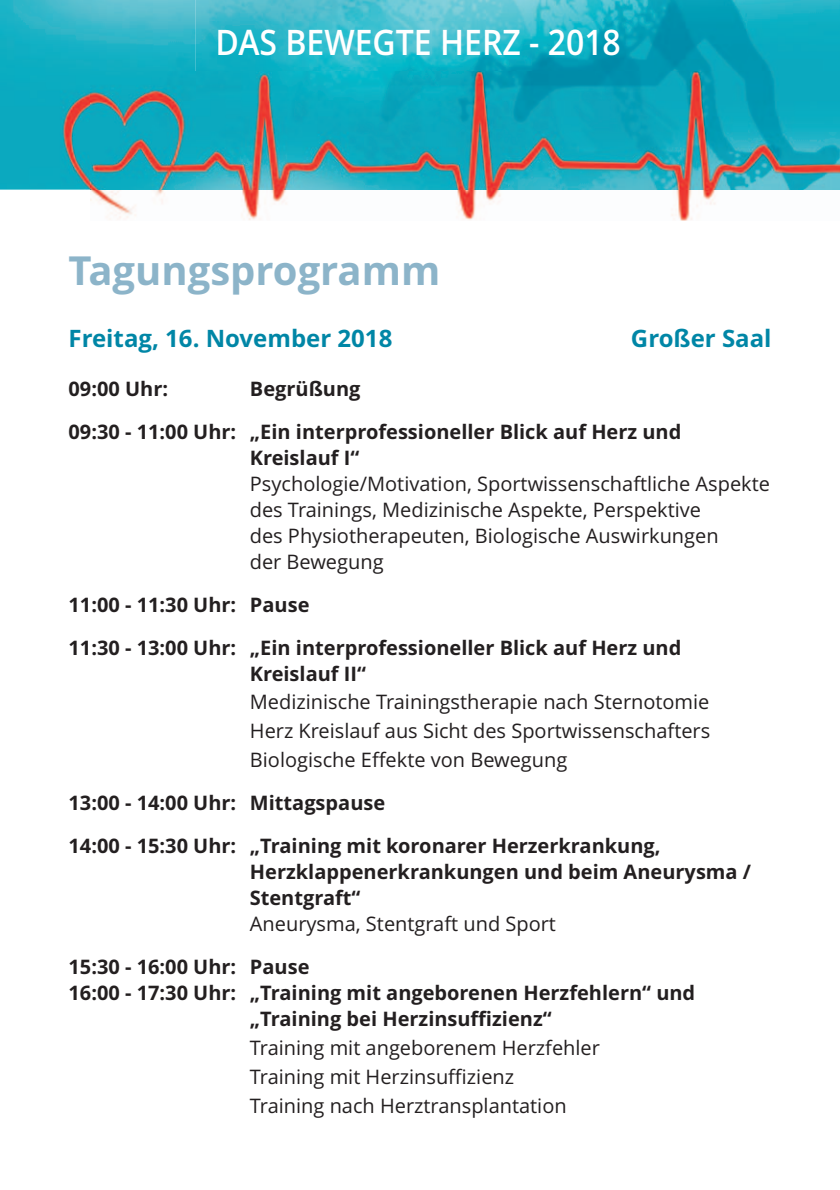
<style>
.page{position:relative;width:840px;height:1190px;background:#fff}
.page>*{position:absolute;margin:0;border:0;box-sizing:border-box;transform-origin:0 0}
.t1{font:700 40px "Open Sans";color:#8cb4c9}
.t2{font:600 35.2px "Open Sans";color:#fff;scale:.91 1}
.t3{font:700 24px "Open Sans";color:#0086a6}
.t4{font:700 20px/43px "Open Sans";color:#231f20}
.t5{font:20px/28.8px "Open Sans";color:#231f20}
</style>
<div class="page">
<img style="left:196px;top:0;width:644px;height:71px">
<img style="left:0;top:0;width:196px;height:218px">
<img style="left:196px;top:71px;width:644px;height:150px">
<img style="left:91px;top:71px;width:105px;height:119px">
<h2 class="t2" style="left:216px;top:22px;width:447px">DAS BEWEGTE HERZ - 2018</h2>
<h1 class="t1" style="left:69px;top:255px;width:373px">Tagungsprogramm</h1>
<p class="t3" style="left:69px;top:329px;width:325px">Freitag, 16. November 2018</p>
<p class="t3" style="left:631px;top:329px;width:142px">Großer Saal</p>
<p class="t4" style="left:69px;top:369px;width:101px">09:00 Uhr:</p>
<p class="t4" style="left:69px;top:369px;width:614px;text-indent:181px">Begrüßung<br>09:30 - 11:00 Uhr: „Ein interprofessioneller Blick auf Herz und</p>
<p class="t4" style="left:250px;top:438px;width:111px">Kreislauf I“</p>
<p class="t5" style="left:250px;top:472px;width:522px;line-height:26px">Psychologie/Motivation, Sportwissenschaftliche Aspekte des Trainings, Medizinische Aspekte, Perspektive<br>des Physio therapeuten, Biologische Auswirkungen<br>der Bewegung</p>
<p class="t4" style="left:69px;top:585px;width:614px">11:00 - 11:30 Uhr: Pause<br>11:30 - 13:00 Uhr: „Ein interprofessioneller Blick auf Herz und</p>
<p class="t4" style="left:250px;top:654px;width:118px">Kreislauf II“</p>
<p class="t5" style="left:250px;top:690px;width:462px;text-align:justify">Medizinische Trainingstherapie nach Sternotomie Herz Kreislauf aus Sicht des Sportwissenschafters Biologische Effekte von Bewegung</p>
<p class="t4" style="left:69px;top:783px;width:594px">13:00 - 14:00 Uhr: Mittagspause<br>14:00 - 15:30 Uhr: „Training mit koronarer Herzerkrankung,</p>
<p class="t4" style="left:250px;top:861px;width:503px;line-height:26px">Herzklappenerkrankungen und beim Aneurysma /<br>Stentgraft“</p>
<p class="t5" style="left:250px;top:912px;width:308px">Aneurysma, Stentgraft und Sport</p>
<p class="t4" style="left:69px;top:947px;width:242px">15:30 - 16:00 Uhr: Pause</p>
<p class="t4" style="left:69px;top:973px;width:628px">16:00 - 17:30 Uhr: „Training mit angeborenen Herzfehlern“ und</p>
<p class="t4" style="left:250px;top:999px;width:303px">„Training bei Herzinsuffizienz“</p>
<p class="t5" style="left:250px;top:1035px;width:352px">Training mit angeborenem Herzfehler<br>Training mit Herzinsuffizienz<br>Training nach Herztransplantation</p>
</div>
